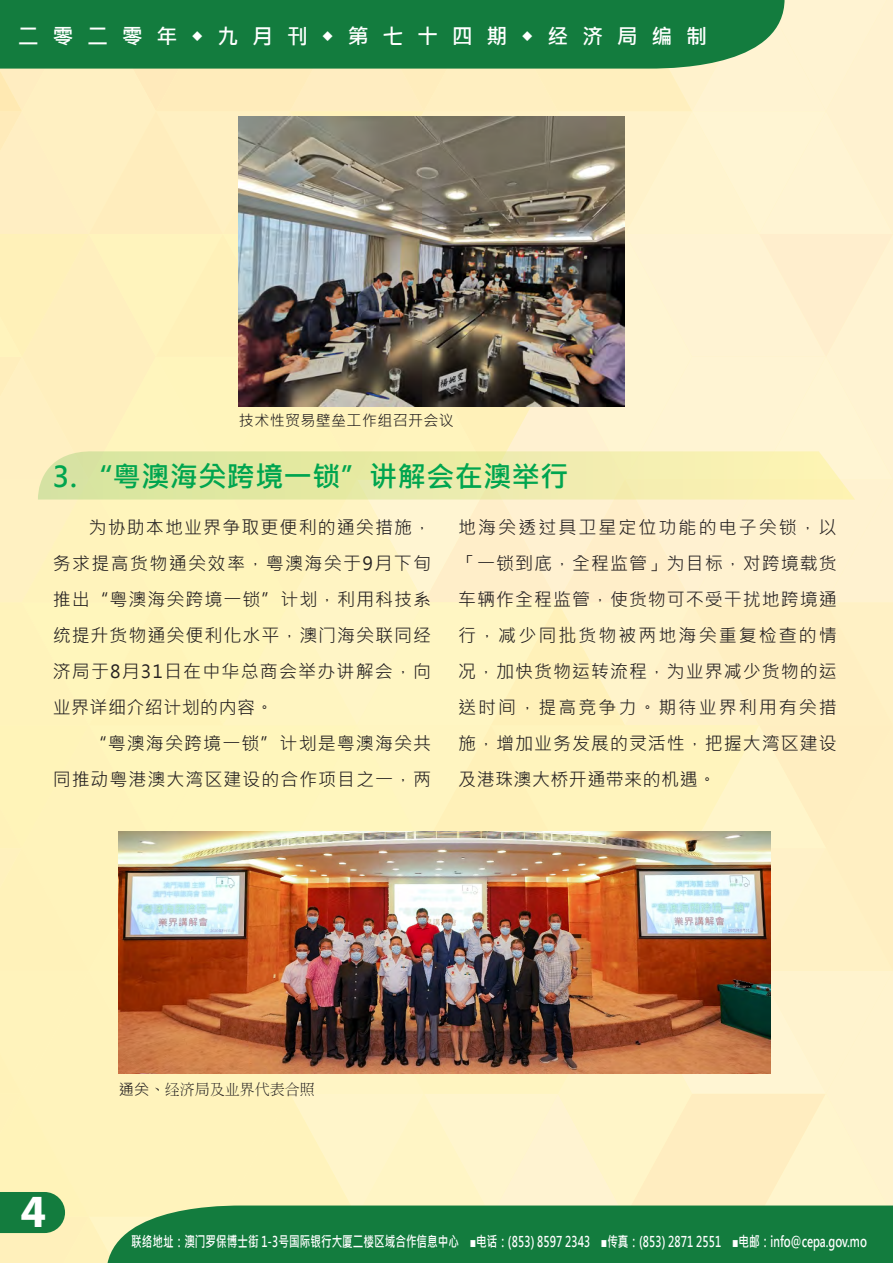
<style>
.page{position:relative;width:893px;height:1263px;background:#fff}
.page>*{position:absolute;margin:0;border:0;box-sizing:border-box;transform-origin:0 0}
.t1{font:700 46.35px "Myriad Pro";color:#fff}
.t2{font:700 28.5px "Microsoft Jheng Hei";color:#00a54f}
.t3{font:700 21px "Microsoft Jheng Hei";letter-spacing:.65em;color:#fff}
.t4{font:18px/36px "Microsoft Jheng Hei";letter-spacing:.055em;color:#231f20;text-align:justify}
.t5{font:15px "Microsoft Jheng Hei";letter-spacing:.025em;color:#231f20}
.t6{font:300 15px "Adobe Ming Std";color:#231f20}
.t7{font:700 14.7px "Microsoft Jheng Hei";color:#fff;scale:.72 1}
.s1{font-family:"Microsoft Jheng Hei";font-weight:400}
</style>
<div class="page">
<img style="left:0;top:0;width:893px;height:1263px">
<p class="t3" style="left:18px;top:23px;width:691px">二零二零年◆九月刊◆第七十四期◆经济局编制</p>
<p class="t5" style="left:239px;top:411px;width:216px">技术性贸易壁垒工作组召开会议</p>
<h2 class="t2" style="left:53px;top:458px;width:517px">3. “粤澳海关跨境一锁”讲解会在澳举行</h2>
<p class="t4" style="left:53px;top:510px;width:380px;text-indent:36px">为协助本地业界争取更便利的通关措施，务求提高货物通关效率，粤澳海关于9月下旬推出“粤澳海关跨境一锁”计划，利用科技系统提升货物通关便利化水平，澳门海关联同经济局于8月31日在中华总商会举办讲解会，向业界详细介绍计划的内容。</p>
<p class="t4" style="left:53px;top:726px;width:380px;text-align:right">“粤澳海关跨境一锁”计划是粤澳海关共<br>同推动粤港澳大湾区建设的合作项目之一，两</p>
<p class="t4" style="left:458px;top:510px;width:380px">地海关透过具卫星定位功能的电子关锁，以「一锁到底，全程监管」为目标，对跨境载货车辆作全程监管，使货物可不受干扰地跨境通行，减少同批货物被两地海关重复检查的情况，加快货物运转流程，为业界减少货物的运送时间，提高竞争力。期待业界利用有关措施，增加业务发展的灵活性，把握大湾区建设及港珠澳大桥开通带来的机遇。</p>
<h1 class="t1" style="left:21px;top:1181px;width:27px">4</h1>
<p class="t6" style="left:119px;top:1081px;width:197px"><span class="s1">通关</span>、经济局及业界代表合照</p>
<p class="t7" style="left:131px;top:1233px;width:1023px">联络地址：澳门罗保博士街 1-3号国际银行大厦二楼区域合作信息中心　■电话：(853) 8597 2343　■传真：(853) 2871 2551　■电邮：info@cepa.gov.mo</p>
</div>
